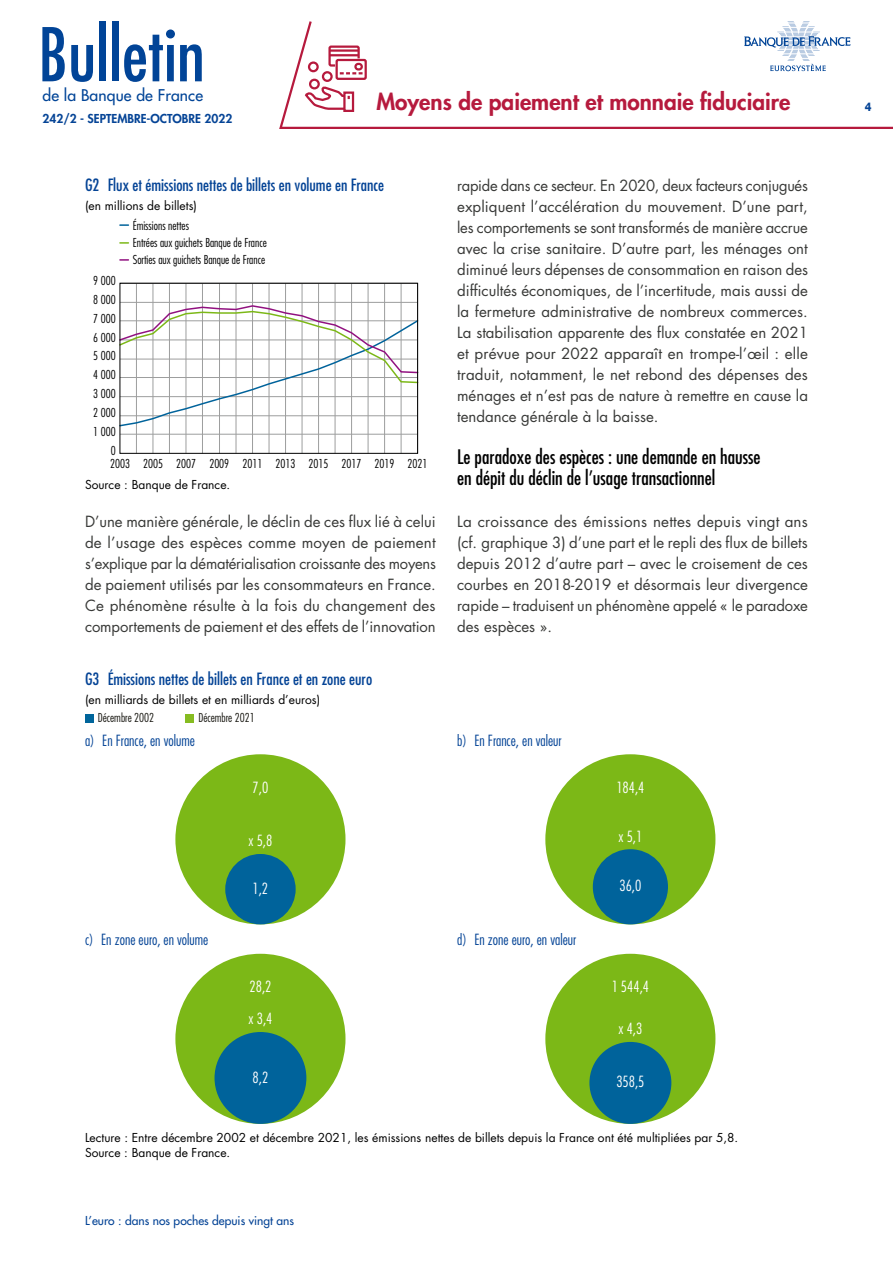
<style>
.page{position:relative;width:893px;height:1263px;background:#fff}
.page>*{position:absolute;margin:0;border:0;box-sizing:border-box;transform-origin:0 0}
.t1{font:condensed 72px "Futura Std";color:#014497}
.t2{font:800 22.5px "Futura Std";color:#b61a3d}
.t3{font:condensed 19.5px/21px "Futura Std";color:#000}
.t4{font:condensed 16.5px "Futura Std";color:#054496}
.t5{font:500 15.75px "Futura Std";letter-spacing:.01em;color:#014497}
.t6{font:15px/21px "Futura Std";letter-spacing:-.005em;color:#383937;text-align:justify}
.t7{font:300 condensed 15px "Futura Std";color:#054496}
.t8{font:300 condensed 15px/32.1px "Futura Std";color:#fff}
.t9{font:12px/14.4px "Futura Std";color:#000}
.t10{font:300 condensed 12px/17px "Futura Std";color:#000}
.t11{font:500 12px "Futura Std";color:#054496}
.t12{font:800 12px "Futura Std";color:#054496}
.t13{font:300 condensed 12px "Futura Std";color:#181711}
.t14{font:800 12px "Helvetica Neue LT Std";color:#054496;scale:.9 1}
</style>
<div class="page">
<svg style="left:279px;top:21px;width:614px;height:108px"></svg>
<svg style="left:744px;top:22px;width:106px;height:49px"></svg>
<div style="left:308px;top:61px;width:11px;height:11px;border:2px solid #b61a3d;border-radius:50%"></div>
<div style="left:322px;top:71px;width:11px;height:11px;border:2px solid #b61a3d;border-radius:50%"></div>
<div style="left:309px;top:79px;width:11px;height:10px;border:2px solid #b61a3d;border-radius:50%"></div>
<div style="left:343px;top:91px;width:11px;height:21px;border:2px solid #b61a3d"></div>
<svg style="left:304px;top:84px;width:46px;height:27px"></svg>
<div style="left:336px;top:59px;width:31px;height:21px;border:2px solid #b61a3d;border-radius:2px"></div>
<svg style="left:327px;top:44px;width:36px;height:30px"></svg>
<div style="left:354px;top:63px;width:9px;height:8px;border:2px solid #b61a3d;border-radius:3px"></div>
<svg style="left:120px;top:224px;width:8px;height:2px"></svg>
<svg style="left:120px;top:242px;width:8px;height:2px"></svg>
<svg style="left:120px;top:259px;width:8px;height:2px"></svg>
<hr style="left:120px;top:434px;width:298px;height:1px;background:#9d9e9e">
<hr style="left:120px;top:302px;width:298px;height:1px;background:#9d9e9e">
<hr style="left:136px;top:283px;width:1px;height:170px;background:#9d9e9e">
<hr style="left:153px;top:283px;width:1px;height:170px;background:#9d9e9e">
<hr style="left:169px;top:283px;width:1px;height:170px;background:#9d9e9e">
<hr style="left:186px;top:283px;width:1px;height:170px;background:#9d9e9e">
<hr style="left:202px;top:283px;width:1px;height:170px;background:#9d9e9e">
<hr style="left:219px;top:283px;width:1px;height:170px;background:#9d9e9e">
<hr style="left:236px;top:283px;width:1px;height:170px;background:#9d9e9e">
<hr style="left:252px;top:283px;width:1px;height:170px;background:#9d9e9e">
<hr style="left:269px;top:283px;width:1px;height:170px;background:#9d9e9e">
<hr style="left:285px;top:283px;width:1px;height:170px;background:#9d9e9e">
<hr style="left:302px;top:283px;width:1px;height:170px;background:#9d9e9e">
<hr style="left:318px;top:283px;width:1px;height:170px;background:#9d9e9e">
<hr style="left:335px;top:283px;width:1px;height:170px;background:#9d9e9e">
<hr style="left:351px;top:283px;width:1px;height:170px;background:#9d9e9e">
<hr style="left:368px;top:283px;width:1px;height:170px;background:#9d9e9e">
<hr style="left:384px;top:283px;width:1px;height:170px;background:#9d9e9e">
<hr style="left:401px;top:283px;width:1px;height:170px;background:#9d9e9e">
<svg style="left:119px;top:304px;width:300px;height:123px"></svg>
<div style="left:120px;top:283px;width:298px;height:170px;border:1px solid #000"></div>
<div style="left:85px;top:714px;width:9px;height:8px;background:#00659b"></div>
<div style="left:186px;top:714px;width:8px;height:8px;background:#86bc21"></div>
<div style="left:175px;top:754px;width:170px;height:170px;background:#7cb817;border-radius:50%"></div>
<div style="left:225px;top:854px;width:71px;height:70px;background:#00639b;border-radius:50%"></div>
<div style="left:545px;top:754px;width:170px;height:170px;background:#7cb817;border-radius:50%"></div>
<div style="left:593px;top:849px;width:75px;height:75px;background:#00639b;border-radius:50%"></div>
<div style="left:175px;top:954px;width:170px;height:170px;background:#7cb817;border-radius:50%"></div>
<div style="left:215px;top:1032px;width:91px;height:92px;background:#00639b;border-radius:50%"></div>
<div style="left:545px;top:954px;width:170px;height:170px;background:#7cb817;border-radius:50%"></div>
<div style="left:589px;top:1042px;width:82px;height:82px;background:#00639b;border-radius:50%"></div>
<h1 class="t1" style="left:38px;top:12px;width:168px">Bulletin</h1>
<p class="t5" style="left:43px;top:86px;width:162px">de la Banque de France</p>
<p class="t12" style="left:43px;top:111px;width:191px">242/2 - SEPTEMBRE-OCTOBRE 2022</p>
<h2 class="t2" style="left:376px;top:88px;width:415px">Moyens de paiement et monnaie fiduciaire</h2>
<p class="t14" style="left:865px;top:99px;width:9px">4</p>
<p class="t4" style="left:85px;top:175px;width:301px">G2 Flux et émissions nettes de billets en volume en France</p>
<p class="t9" style="left:85px;top:198px;width:113px">(en millions de billets)</p>
<p class="t10" style="left:133px;top:217px;width:136px">Émissions nettes<br>Entrées aux guichets Banque de France<br>Sorties aux guichets Banque de France</p>
<p class="t10" style="left:93px;top:272px;width:24px">9 000</p>
<p class="t10" style="left:93px;top:291px;width:24px">8 000</p>
<p class="t10" style="left:93px;top:310px;width:24px">7 000</p>
<p class="t10" style="left:93px;top:329px;width:24px">6 000</p>
<p class="t10" style="left:93px;top:347px;width:24px">5 000</p>
<p class="t10" style="left:93px;top:366px;width:24px">4 000</p>
<p class="t10" style="left:93px;top:385px;width:24px">3 000</p>
<p class="t10" style="left:93px;top:403px;width:24px;line-height:18.9px">2 000<br>1 000</p>
<p class="t10" style="left:111px;top:442px;width:6px">0</p>
<p class="t10" style="left:110px;top:455px;width:319px">2003 2005 2007 2009 2011 2013 2015 2017 2019 2021</p>
<p class="t9" style="left:85px;top:477px;width:147px">Source : Banque de France.</p>
<p class="t6" style="left:85px;top:511px;width:352px">D’une manière générale, le déclin de ces flux lié à celui de l’usage des espèces comme moyen de paiement s’explique par la dématérialisation croissante des moyens de paiement utilisés par les consommateurs en France.<br>Ce phénomène résulte à la fois du changement des comportements de paiement et des effets de l’innovation</p>
<p class="t6" style="left:457px;top:175px;width:352px">rapide dans ce secteur. En 2020, deux facteurs conjugués expliquent l’accélération du mouvement. D’une part, les comportements se sont transformés de manière accrue avec la crise sanitaire. D’autre part, les ménages ont diminué leurs dépenses de consommation en raison des difficultés économiques, de l’incertitude, mais aussi de la fermeture administrative de nombreux commerces.<br>La stabilisation apparente des flux constatée en 2021 et prévue pour 2022 apparaît en trompe-l’œil : elle traduit, notamment, le net rebond des dépenses des ménages et n’est pas de nature à remettre en cause la tendance générale à la baisse.</p>
<h3 class="t3" style="left:457px;top:446px;width:305px">Le paradoxe des espèces : une demande en hausse en dépit du déclin de l’usage transactionnel</h3>
<p class="t6" style="left:457px;top:511px;width:352px">La croissance des émissions nettes depuis vingt ans (cf. graphique 3) d’une part et le repli des flux de billets depuis 2012 d’autre part – avec le croisement de ces courbes en 2018-2019 et désormais leur divergence rapide – traduisent un phénomène appelé « le paradoxe des espèces ».</p>
<p class="t4" style="left:85px;top:669px;width:289px">G3 Émissions nettes de billets en France et en zone euro</p>
<p class="t9" style="left:85px;top:692px;width:237px">(en milliards de billets et en milliards d’euros)</p>
<p class="t13" style="left:98px;top:711px;width:58px">Décembre 2002</p>
<p class="t13" style="left:198px;top:711px;width:58px">Décembre 2021</p>
<p class="t7" style="left:85px;top:731px;width:111px">a) En France, en volume</p>
<p class="t7" style="left:457px;top:731px;width:106px">b) En France, en valeur</p>
<p class="t8" style="left:253px;top:771px;width:17px">7,0</p>
<p class="t8" style="left:249px;top:825px;width:25px">x 5,8</p>
<p class="t8" style="left:253px;top:872px;width:17px">1,2</p>
<p class="t7" style="left:85px;top:931px;width:125px">c) En zone euro, en volume</p>
<p class="t7" style="left:457px;top:931px;width:121px">d) En zone euro, en valeur</p>
<p class="t8" style="left:249px;top:971px;width:25px">28,2 x 3,4</p>
<p class="t8" style="left:253px;top:1061px;width:17px">8,2</p>
<p class="t8" style="left:616px;top:771px;width:30px">184,4</p>
<p class="t8" style="left:618px;top:820px;width:25px">x 5,1</p>
<p class="t8" style="left:619px;top:870px;width:23px">36,0</p>
<p class="t8" style="left:612px;top:971px;width:39px">1 544,4</p>
<p class="t8" style="left:618px;top:1013px;width:25px">x 4,3</p>
<p class="t8" style="left:616px;top:1066px;width:30px">358,5</p>
<p class="t9" style="left:85px;top:1131px;width:655px">Lecture : Entre décembre 2002 et décembre 2021, les émissions nettes de billets depuis la France ont été multipliées par 5,8.<br>Source : Banque de France.</p>
<p class="t11" style="left:85px;top:1213px;width:210px">L’euro : dans nos poches depuis vingt ans</p>
</div>
